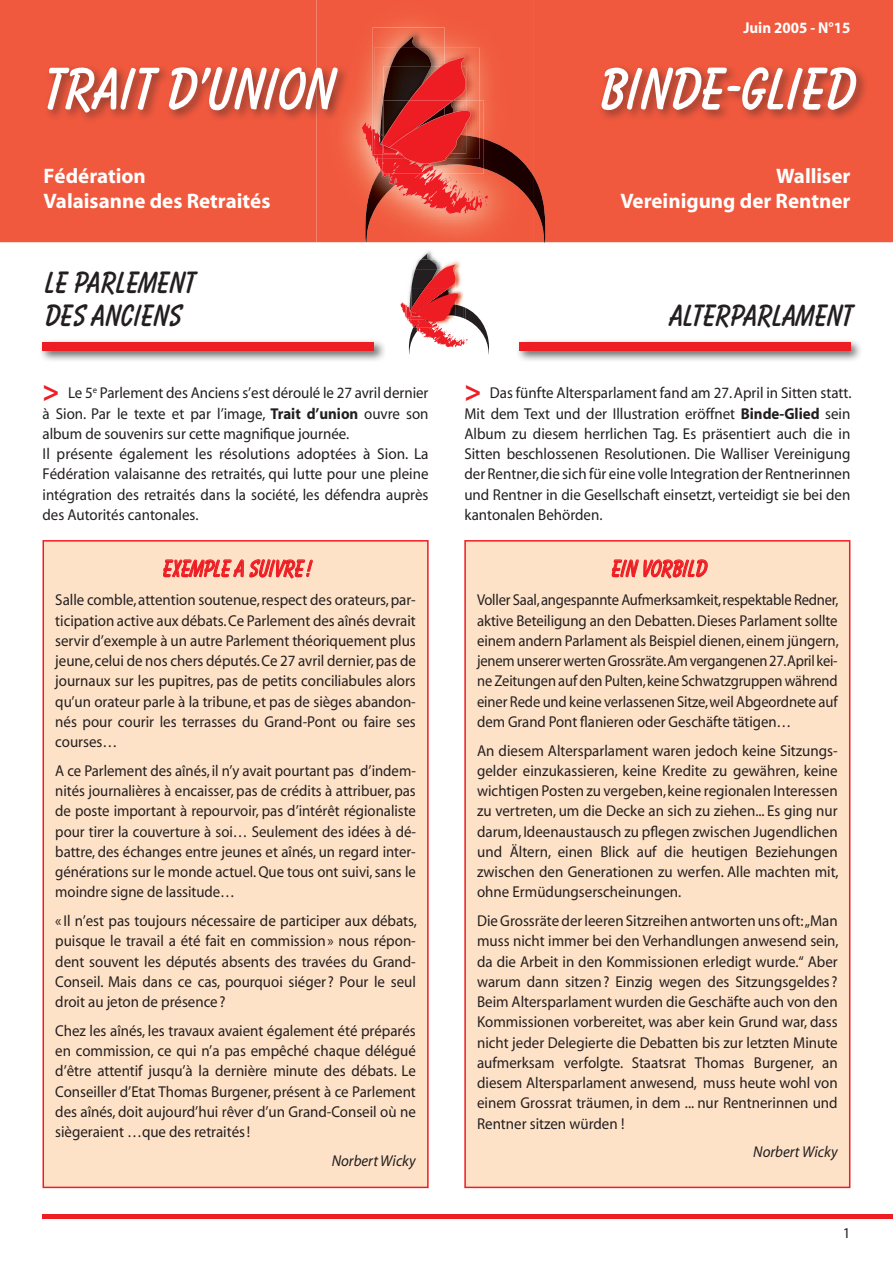
<style>
.page{position:relative;width:893px;height:1263px;background:#fff}
.page>*{position:absolute;margin:0;border:0;box-sizing:border-box;transform-origin:0 0}
.t1{font:700 52.5px "Balloon";color:#fff}
.t2{font:700 27px/33px "Balloon";color:#231f20}
.t3{font:700 21px "Myriad";color:#fff}
.texte_général_frança{font:700 21px "Balloon";color:#ee1d23;scale:.95 1}
.Texte_général_allema{font:15.75px/20.2px "Myriad";color:#231f20;text-align:justify;scale:.95 1}
.texte_général_frança-2{font:15.75px/20.2px "Myriad";color:#231f20;text-align:justify;scale:.95 1}
.Texte_général_allema-2{font:15.75px/20.2px "Myriad";color:#231f20;text-align:justify;scale:.93 1}
.texte_général_frança-3{font:15.75px/20.2px "Myriad";color:#231f20;text-align:justify;scale:.94 1}
.Texte_général_allema-3{font:15.75px/20.2px "Myriad";color:#231f20;text-align:justify}
.Texte_général_allema-4{font:700 15.75px "Myriad";color:#fff;scale:.95 1}
.texte_général_frança-4{font:italic 15.75px "Myriad";color:#231f20;scale:.95 1}
.Texte_général_allema-5{font:italic 15.75px "Myriad";color:#231f20;scale:.95 1}
.t4{font:15px "Myriad";color:#231f20}
.s1{font-weight:700;font-size:30px;color:#ee1d23}
.s2{font-weight:700}
</style>
<div class="page">
<div style="left:0;top:0;width:893px;height:242px;background:#f0593e"></div>
<svg style="left:534px;top:177px;width:12px;height:66px"></svg>
<img style="left:316px;top:0;width:218px;height:243px">
<img style="left:365px;top:139px;width:169px;height:103px">
<img style="left:373px;top:27px;width:71px;height:26px">
<img style="left:401px;top:37px;width:16px;height:11px">
<img style="left:444px;top:48px;width:36px;height:5px">
<img style="left:432px;top:48px;width:12px;height:5px">
<img style="left:383px;top:48px;width:49px;height:5px">
<svg style="left:362px;top:53px;width:126px;height:163px;background:#ca473d"></svg>
<div style="left:44px;top:63px;width:306px;height:61px;background:#231f20;opacity:.48"></div>
<div style="left:598px;top:63px;width:271px;height:59px;background:#231f20;opacity:.48"></div>
<svg style="left:400px;top:251px;width:89px;height:103px"></svg>
<div style="left:39px;top:338px;width:347px;height:25px;background:#231f20;opacity:.75"></div>
<div style="left:43px;top:342px;width:331px;height:8px;background:#ee1d23"></div>
<div style="left:515px;top:338px;width:348px;height:25px;background:#231f20;opacity:.75"></div>
<div style="left:519px;top:342px;width:331px;height:8px;background:#ee1d23"></div>
<hr style="left:43px;top:1214px;width:850px;height:4px;background:#ee1d23">
<div style="left:43px;top:541px;width:385px;height:646px;background:#fee2c8"></div>
<div style="left:43px;top:540px;width:386px;height:648px;border:2px solid #ee1d23"></div>
<svg style="left:163px;top:559px;width:150px;height:20px"></svg>
<div style="left:465px;top:541px;width:385px;height:646px;background:#fee2c8"></div>
<div style="left:464px;top:540px;width:386px;height:648px;border:2px solid #ee1d23"></div>
<svg style="left:612px;top:559px;width:96px;height:19px"></svg>
<p class="Texte_général_allema-4" style="left:743px;top:19px;width:114px">Juin 2005 - N°15</p>
<p class="t1" style="left:39px;top:56px;width:292px">TRAIT D’UNION</p>
<p class="t1" style="left:595px;top:56px;width:257px">BINDE-GLIED</p>
<p class="t3" style="left:44px;top:165px;width:104px">Fédération</p>
<p class="t3" style="left:44px;top:190px;width:228px">Valaisanne des Retraités</p>
<p class="t2" style="left:43px;top:266px;width:152px">LE PARLEMENT<br>DES ANCIENS</p>
<p class="texte_général_frança-2" style="left:43px;top:384px;width:408px"><span class="s1">&gt;</span> Le 5<sup>e</sup> Parlement des Anciens s’est déroulé le 27 avril dernier à Sion. Par le texte et par l’image, <span class="s2">Trait d’union</span> ouvre son album de souvenirs sur cette magnifique journée.</p>
<p class="Texte_général_allema-3" style="left:43px;top:444px;width:388px">Il présente également les résolutions adoptées à Sion. La Fédération valaisanne des retraités, qui lutte pour une pleine intégration des retraités dans la société, les défendra auprès des Autorités cantonales.</p>
<p class="texte_général_frança" style="left:161px;top:555px;width:158px">EXEMPLE A SUIVRE !</p>
<p class="texte_général_frança-2" style="left:55px;top:591px;width:381px">Salle comble, attention soutenue, respect des orateurs, par&shy;ticipation active aux débats. Ce Parlement des aînés devrait servir d’exemple à un autre Parlement théoriquement plus jeune, celui de nos chers députés. Ce 27 avril dernier, pas de journaux sur les pupitres, pas de petits conciliabules alors qu’un orateur parle à la tribune, et pas de sièges abandon&shy;nés pour courir les terrasses du Grand-Pont ou faire ses courses…</p>
<p class="texte_général_frança-3" style="left:55px;top:761px;width:385px">A ce Parlement des aînés, il n’y avait pourtant pas d’indem&shy;nités journalières à encaisser, pas de crédits à attribuer, pas de poste important à repourvoir, pas d’intérêt régionaliste pour tirer la couverture à soi… Seulement des idées à dé&shy;battre, des échanges entre jeunes et aînés, un regard inter&shy;générations sur le monde actuel. Que tous ont suivi, sans le moindre signe de lassitude…</p>
<p class="texte_général_frança-2" style="left:55px;top:911px;width:382px">« Il n’est pas toujours nécessaire de participer aux débats, puisque le travail a été fait en commission» nous répon&shy;dent souvent les députés absents des travées du Grand-Conseil. Mais dans ce cas, pourquoi siéger ? Pour le seul droit au jeton de présence?</p>
<p class="texte_général_frança-2" style="left:55px;top:1021px;width:381px">Chez les aînés, les travaux avaient également été préparés en commission, ce qui n’a pas empêché chaque délégué d’être attentif jusqu’à la dernière minute des débats. Le Conseiller d’Etat Thomas Burgener, présent à ce Parlement des aînés, doit aujourd’hui rêver d’un Grand-Conseil où ne siègeraient …que des retraités!</p>
<p class="texte_général_frança-4" style="left:332px;top:1153px;width:90px">Norbert Wicky</p>
<p class="t3" style="left:776px;top:165px;width:76px">Walliser</p>
<p class="t3" style="left:620px;top:190px;width:232px">Vereinigung der Rentner</p>
<p class="t2" style="left:667px;top:299px;width:185px">ALTERPARLAMENT</p>
<p class="Texte_général_allema" style="left:464px;top:384px;width:409px"><span class="s1">&gt;</span> Das fünfte Altersparlament fand am 27. April in Sitten statt.<br>Mit dem Text und der Illustration eröffnet <span class="s2">Binde-Glied</span> sein Album zu diesem herrlichen Tag. Es präsentiert auch die in Sitten beschlossenen Resolutionen. Die Walliser Vereinigung der Rentner, die sich für eine volle Integration der Rentnerinnen und Rentner in die Gesellschaft einsetzt, verteidigt sie bei den kantonalen Behörden.</p>
<p class="texte_général_frança" style="left:610px;top:555px;width:102px">EIN VORBILD</p>
<p class="Texte_général_allema-2" style="left:477px;top:591px;width:390px">Voller Saal, angespannte Aufmerksamkeit, respektable Redner, aktive Beteiligung an den Debatten. Dieses Parlament sollte einem andern Parlament als Beispiel dienen, einem jüngern, jenem unserer werten Grossräte. Am vergangenen 27.April kei&shy;ne Zeitungen auf den Pulten, keine Schwatzgruppen während einer Rede und keine verlassenen Sitze, weil Abgeordnete auf dem Grand Pont flanieren oder Geschäfte tätigen…</p>
<p class="Texte_général_allema" style="left:477px;top:741px;width:382px;text-align:left">An diesem Altersparlament waren jedoch keine Sitzungs&shy;gelder einzukassieren, keine Kredite zu gewähren, keine wichtigen Posten zu vergeben, keine regionalen Interessen zu vertreten, um die Decke an sich zu ziehen... Es ging nur darum, Ideenaustausch zu pflegen zwischen Jugendlichen und Ältern, einen Blick auf die heutigen Beziehungen zwischen den Generationen zu werfen. Alle machten mit, ohne Ermüdungserscheinungen.</p>
<p class="Texte_général_allema" style="left:477px;top:911px;width:382px">Die Grossräte der leeren Sitzreihen antworten uns oft: „Man muss nicht immer bei den Verhandlungen anwesend sein, da die Arbeit in den Kommissionen erledigt wurde.“ Aber warum dann sitzen? Einzig wegen des Sitzungsgeldes ?<br>Beim Altersparlament wurden die Geschäfte auch von den Kommissionen vorbereitet, was aber kein Grund war, dass nicht jeder Delegierte die Debatten bis zur letzten Minute aufmerksam verfolgte. Staatsrat Thomas Burgener, an diesem Altersparlament anwesend, muss heute wohl von einem Grossrat träumen, in dem ... nur Rentnerinnen und Rentner sitzen würden !</p>
<p class="Texte_général_allema-5" style="left:753px;top:1144px;width:90px">Norbert Wicky</p>
<p class="t4" style="left:843px;top:1225px;width:9px">1</p>
</div>
